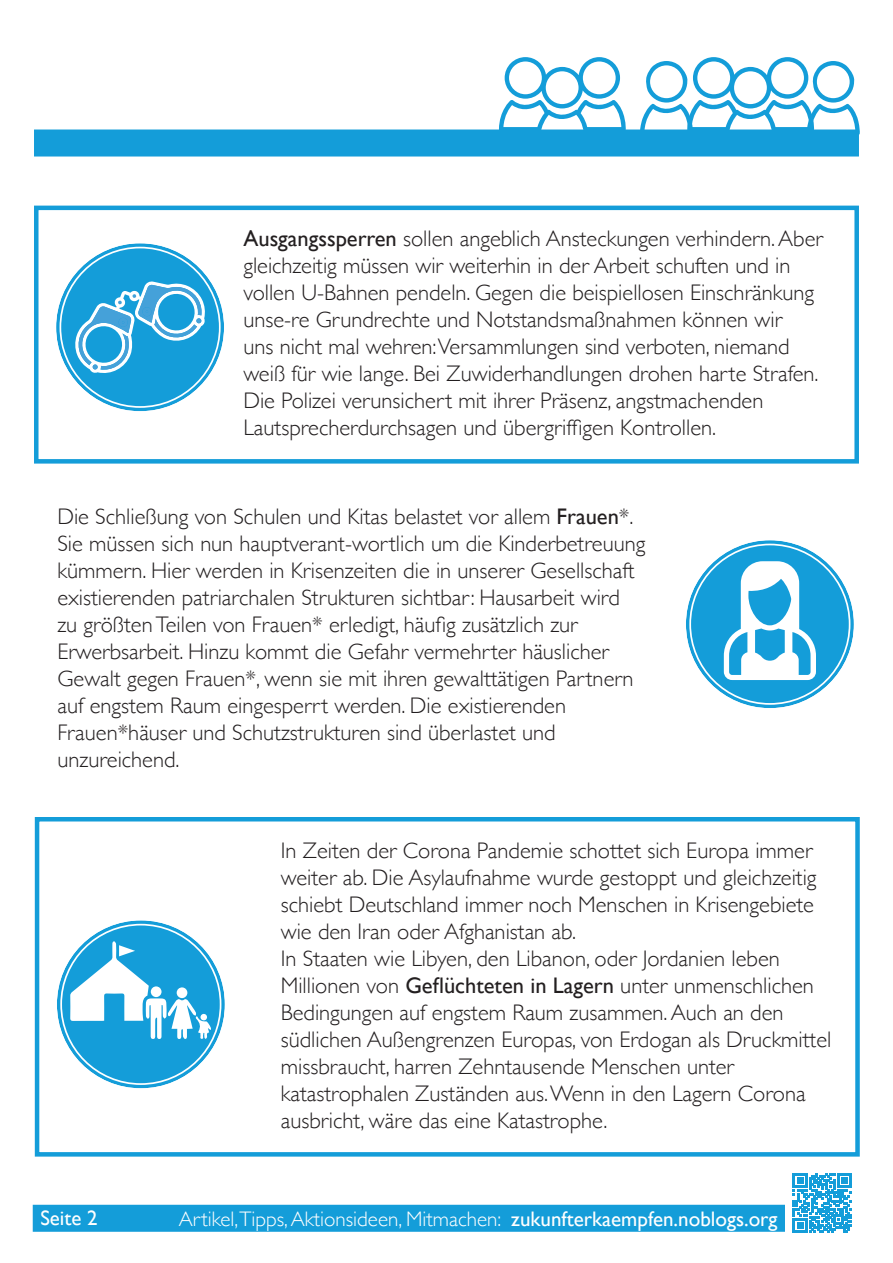
<style>
.page{position:relative;width:893px;height:1263px;background:#fff}
.page>*{position:absolute;margin:0;border:0;box-sizing:border-box;transform-origin:0 0}
.t1{font:300 22.5px/27px "Gill Sans";color:#231f20}
.t2{font:300 21px "Gill Sans";color:#fff}
.t3{font:20.85px "Gill Sans";color:#fff}
.s1{font-weight:400}
</style>
<div class="page">
<div style="left:34px;top:130px;width:825px;height:27px;background:#149dd9"></div>
<svg style="left:57px;top:920px;width:168px;height:168px;background:#2ba6dc"></svg>
<div style="left:52px;top:915px;width:178px;height:178px;border:5px solid #fff;border-radius:50%"></div>
<div style="left:34px;top:206px;width:825px;height:258px;border:4px solid #149dd9"></div>
<div style="left:35px;top:817px;width:825px;height:339px;border:4px solid #149dd9"></div>
<svg style="left:56px;top:243px;width:168px;height:168px;background:#2ba6dc"></svg>
<div style="left:51px;top:238px;width:178px;height:178px;border:5px solid #fff;border-radius:50%"></div>
<svg style="left:75px;top:281px;width:131px;height:94px;background:#47b0e0"></svg>
<div style="left:686px;top:540px;width:168px;height:168px;background:#149dd9;border-radius:50%"></div>
<div style="left:681px;top:535px;width:178px;height:178px;border:5px solid #fff;border-radius:50%"></div>
<svg style="left:724px;top:561px;width:92px;height:119px"></svg>
<svg style="left:70px;top:941px;width:141px;height:98px"></svg>
<div style="left:151px;top:986px;width:11px;height:11px;background:#fff;border-radius:50%"></div>
<div style="left:177px;top:987px;width:10px;height:11px;background:#fff;border-radius:50%"></div>
<div style="left:200px;top:1014px;width:7px;height:6px;background:#fff;border-radius:50%"></div>
<svg style="left:499px;top:57px;width:127px;height:73px"></svg>
<svg style="left:640px;top:57px;width:220px;height:78px"></svg>
<div style="left:33px;top:1205px;width:794px;height:27px;background:#149dd9"></div>
<div style="left:785px;top:1165px;width:75px;height:75px;background:#fff"></div>
<svg style="left:793px;top:1174px;width:59px;height:58px"></svg>
<p class="t1" style="left:243px;top:224px;width:581px"><span class="s1">Ausgangssperren</span> sollen angeblich Ansteckungen verhindern. Aber gleichzeitig müssen wir weiterhin in der Arbeit schuften und in vollen U-Bahnen pendeln. Gegen die beispiellosen Einschränkung unse-re Grundrechte und Notstandsmaßnahmen können wir<br>uns nicht mal wehren:Versammlungen sind verboten, niemand weiß für wie lange. Bei Zuwiderhandlungen drohen harte Strafen.<br>Die Polizei verunsichert mit ihrer Präsenz, angstmachenden Lautsprecherdurchsagen und übergriffigen Kontrollen.</p>
<p class="t1" style="left:57px;top:502px;width:589px">Die Schließung von Schulen und Kitas belastet vor allem <span class="s1">Frauen</span>*.<br>Sie müssen sich nun hauptverant-wortlich um die Kinderbetreuung kümmern. Hier werden in Krisenzeiten die in unserer Gesellschaft existierenden patriarchalen Strukturen sichtbar: Hausarbeit wird zu größten Teilen von Frauen* erledigt, häufig zusätzlich zur Erwerbsarbeit. Hinzu kommt die Gefahr vermehrter häuslicher Gewalt gegen Frauen*, wenn sie mit ihren gewalttätigen Partnern auf engstem Raum eingesperrt werden. Die existierenden Frauen*häuser und Schutzstrukturen sind überlastet und unzureichend.</p>
<p class="t1" style="left:281px;top:836px;width:552px">In Zeiten der Corona Pandemie schottet sich Europa immer weiter ab. Die Asylaufnahme wurde gestoppt und gleichzeitig schiebt Deutschland immer noch Menschen in Krisengebiete wie den Iran oder Afghanistan ab.<br>In Staaten wie Libyen, den Libanon, oder Jordanien leben Millionen von <span class="s1">Geflüchteten in Lagern</span> unter unmenschlichen Bedingungen auf engstem Raum zusammen. Auch an den südlichen Außengrenzen Europas, von Erdogan als Druckmittel missbraucht, harren Zehntausende Menschen unter katastrophalen Zuständen aus. Wenn in den Lagern Corona ausbricht, wäre das eine Katastrophe.</p>
<p class="t3" style="left:40px;top:1206px;width:59px">Seite 2</p>
<p class="t2" style="left:179px;top:1202px;width:600px">Artikel,Tipps, Aktionsideen, Mitmachen: <span class="s1">zukunfterkaempfen.noblogs.org</span></p>
</div>
